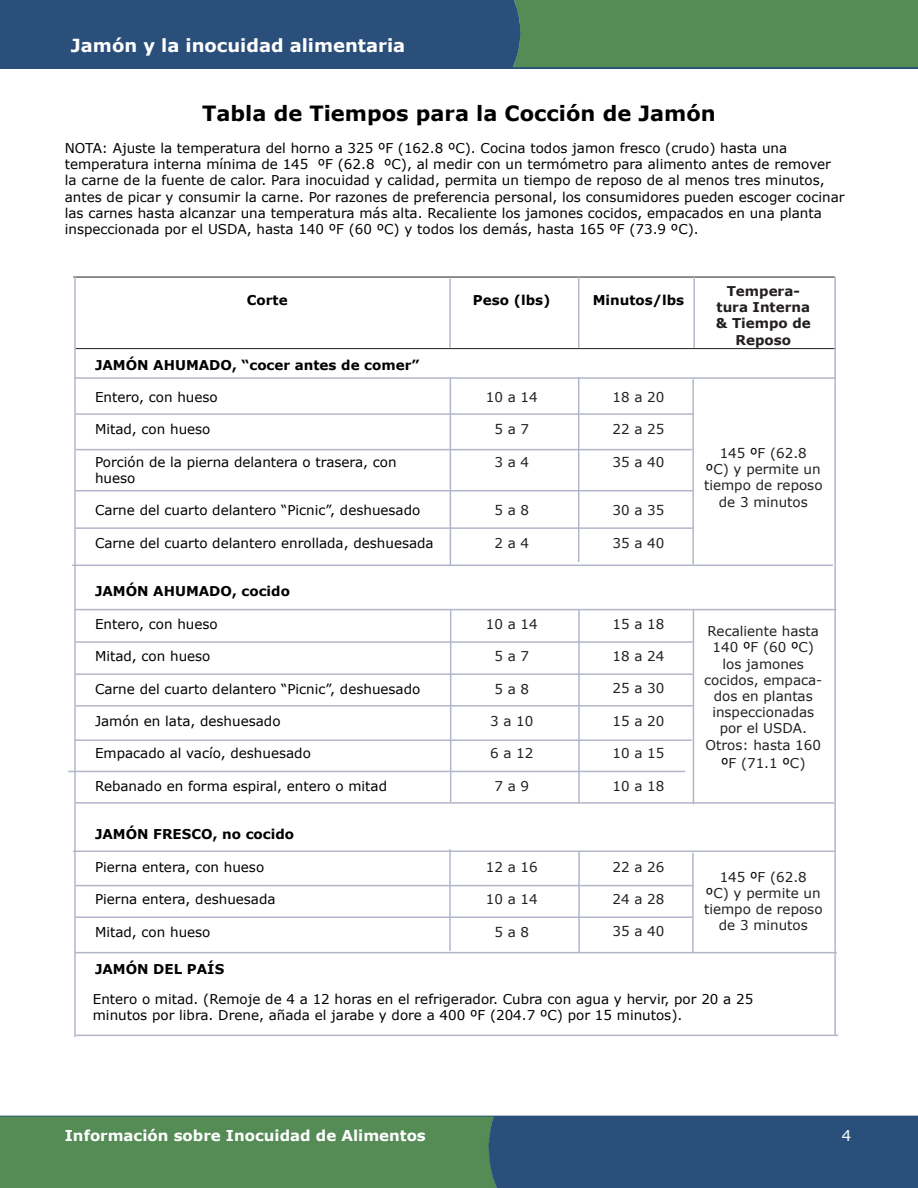
<style>
.page{position:relative;width:918px;height:1188px;background:#fff}
.page>*{position:absolute;margin:0;border:0;box-sizing:border-box;transform-origin:0 0}
.t1{font:700 21px "Verdana";color:#000}
.t2{font:700 18px "Verdana";color:#fff}
.t3{font:700 15px "Verdana";color:#fff}
.t4{font:15px "Verdana";color:#fff}
.t5{font:13.5px/16.2px "Verdana";color:#000}
.t6{font:13.5px/16.2px "Verdana";color:#231f20;text-align:center}
.t7{font:700 13.5px "Verdana";color:#000}
.t8{font:700 13.5px/16.2px "Verdana";color:#231f20;text-align:center}
.s1{color:#000}
</style>
<div class="page">
<div style="left:0;top:0;width:918px;height:69px;background:#2a4f7a"></div>
<div style="left:0;top:1116px;width:918px;height:72px;background:#2a4f7a"></div>
<div style="left:0;top:1117px;width:497px;height:71px;background:#558c55"></div>
<div style="left:513px;top:0;width:405px;height:67px;background:#558c55"></div>
<hr style="left:75px;top:673px;width:618px;height:2px;background:#b2b6c9">
<hr style="left:75px;top:413px;width:619px;height:2px;background:#b2b6c9">
<hr style="left:74px;top:377px;width:761px;height:2px;background:#b2b6c9">
<hr style="left:76px;top:449px;width:616px;height:1px;background:#b2b6c9">
<hr style="left:75px;top:348px;width:761px;height:1px;background:#231f20">
<hr style="left:75px;top:490px;width:619px;height:1px;background:#b2b6c9">
<hr style="left:450px;top:378px;width:1px;height:188px;background:#b2b6c9">
<hr style="left:73px;top:277px;width:762px;height:1px;background:#231f20">
<hr style="left:75px;top:916px;width:618px;height:2px;background:#b2b6c9">
<hr style="left:75px;top:527px;width:619px;height:2px;background:#b2b6c9">
<hr style="left:75px;top:641px;width:618px;height:2px;background:#b2b6c9">
<hr style="left:75px;top:609px;width:761px;height:1px;background:#b2b6c9">
<hr style="left:76px;top:1035px;width:762px;height:1px;background:#b2b6c9">
<hr style="left:75px;top:705px;width:618px;height:2px;background:#b2b6c9">
<hr style="left:75px;top:740px;width:617px;height:1px;background:#b2b6c9">
<hr style="left:75px;top:802px;width:759px;height:2px;background:#b2b6c9">
<hr style="left:72px;top:565px;width:761px;height:1px;background:#b2b6c9">
<hr style="left:75px;top:952px;width:762px;height:1px;background:#b2b6c9">
<hr style="left:73px;top:850px;width:762px;height:2px;background:#b2b6c9">
<hr style="left:74px;top:277px;width:2px;height:760px;background:#b2b6c9">
<hr style="left:834px;top:277px;width:2px;height:759px;background:#b2b6c9">
<hr style="left:450px;top:610px;width:1px;height:192px;background:#b2b6c9">
<hr style="left:75px;top:885px;width:619px;height:1px;background:#b2b6c9">
<hr style="left:449px;top:279px;width:2px;height:69px;background:#b2b6c9">
<hr style="left:578px;top:277px;width:1px;height:71px;background:#b2b6c9">
<hr style="left:578px;top:377px;width:1px;height:185px;background:#b2b6c9">
<hr style="left:449px;top:849px;width:2px;height:102px;background:#b2b6c9">
<hr style="left:578px;top:852px;width:2px;height:100px;background:#b2b6c9">
<hr style="left:578px;top:610px;width:2px;height:193px;background:#b2b6c9">
<hr style="left:68px;top:771px;width:617px;height:1px;background:#b2b6c9">
<hr style="left:693px;top:277px;width:2px;height:71px;background:#b2b6c9">
<hr style="left:692px;top:379px;width:2px;height:186px;background:#b2b6c9">
<hr style="left:693px;top:610px;width:1px;height:194px;background:#b2b6c9">
<hr style="left:692px;top:853px;width:2px;height:99px;background:#b2b6c9">
<p class="t2" style="left:71px;top:34px;width:336px">Jamón y la inocuidad alimentaria</p>
<p class="t1" style="left:202px;top:100px;width:515px">Tabla de Tiempos para la Cocción de Jamón</p>
<p class="t5" style="left:65px;top:140px;width:781px">NOTA: Ajuste la temperatura del horno a 325 ºF (162.8 ºC). Cocina todos jamon fresco (crudo) hasta una temperatura interna mínima de 145 ºF (62.8 ºC), al medir con un termómetro para alimento antes de remover la carne de la fuente de calor. Para inocuidad y calidad, permita un tiempo de reposo de al menos tres minutos, antes de picar y consumir la carne. Por razones de preferencia personal, los consumidores pueden escoger cocinar las carnes hasta alcanzar una temperatura más alta. Recaliente los jamones cocidos, empacados en una planta inspeccionada por el USDA, hasta 140 ºF (60 ºC) y todos los demás, hasta 165 ºF (73.9 ºC).</p>
<p class="t7" style="left:247px;top:291px;width:42px">Corte</p>
<p class="t7" style="left:95px;top:356px;width:326px">JAMÓN AHUMADO, “cocer antes de comer”</p>
<p class="t5" style="left:95px;top:389px;width:124px">Entero, con hueso</p>
<p class="t5" style="left:95px;top:421px;width:117px">Mitad, con hueso</p>
<p class="t5" style="left:95px;top:453px;width:303px">Porción de la pierna delantera o trasera, con hueso</p>
<p class="t5" style="left:95px;top:502px;width:327px">Carne del cuarto delantero “Picnic”, deshuesado</p>
<p class="t5" style="left:95px;top:534px;width:340px">Carne del cuarto delantero enrollada, deshuesada</p>
<p class="t7" style="left:95px;top:583px;width:196px">JAMÓN AHUMADO, cocido</p>
<p class="t5" style="left:95px;top:615px;width:124px">Entero, con hueso</p>
<p class="t5" style="left:95px;top:648px;width:117px">Mitad, con hueso</p>
<p class="t5" style="left:95px;top:680px;width:327px">Carne del cuarto delantero “Picnic”, deshuesado</p>
<p class="t5" style="left:95px;top:713px;width:187px">Jamón en lata, deshuesado</p>
<p class="t5" style="left:95px;top:745px;width:217px">Empacado al vacío, deshuesado</p>
<p class="t5" style="left:95px;top:777px;width:294px">Rebanado en forma espiral, entero o mitad</p>
<p class="t7" style="left:95px;top:826px;width:201px">JAMÓN FRESCO, no cocido</p>
<p class="t5" style="left:95px;top:858px;width:171px">Pierna entera, con hueso</p>
<p class="t5" style="left:95px;top:891px;width:182px">Pierna entera, deshuesada</p>
<p class="t5" style="left:95px;top:923px;width:117px">Mitad, con hueso</p>
<p class="t7" style="left:95px;top:961px;width:131px">JAMÓN DEL PAÍS</p>
<p class="t7" style="left:473px;top:291px;width:79px">Peso (lbs)</p>
<p class="t6" style="left:486px;top:389px;width:53px">10 a 14</p>
<p class="t6" style="left:494px;top:421px;width:36px">5 a 7</p>
<p class="t6" style="left:494px;top:453px;width:36px">3 a 4</p>
<p class="t6" style="left:494px;top:502px;width:36px">5 a 8</p>
<p class="t6" style="left:494px;top:534px;width:36px">2 a 4</p>
<p class="t6" style="left:486px;top:615px;width:53px">10 a 14</p>
<p class="t6" style="left:494px;top:648px;width:36px">5 a 7</p>
<p class="t6" style="left:494px;top:680px;width:36px">5 a 8</p>
<p class="t6" style="left:490px;top:713px;width:45px">3 a 10</p>
<p class="t6" style="left:490px;top:745px;width:45px">6 a 12</p>
<p class="t6" style="left:494px;top:777px;width:36px">7 a 9</p>
<p class="t6" style="left:486px;top:858px;width:53px">12 a 16</p>
<p class="t6" style="left:486px;top:891px;width:53px">10 a 14</p>
<p class="t6" style="left:494px;top:923px;width:36px">5 a 8</p>
<p class="t7" style="left:593px;top:291px;width:93px">Minutos/lbs</p>
<p class="t6" style="left:612px;top:388px;width:53px">18 a 20</p>
<p class="t6" style="left:612px;top:421px;width:53px">22 a 25</p>
<p class="t6" style="left:612px;top:453px;width:53px">35 a 40</p>
<p class="t6" style="left:612px;top:502px;width:53px">30 a 35</p>
<p class="t6" style="left:612px;top:534px;width:53px">35 a 40</p>
<p class="t8" style="left:716px;top:283px;width:97px">Tempera&shy;tura Interna &amp; Tiempo de<br>Reposo</p>
<p class="t6" style="left:704px;top:445px;width:120px">145 <span class="s1">º</span>F (62.8<br><span class="s1">º</span>C) y permite un tiempo de reposo de 3 minutos</p>
<p class="t6" style="left:612px;top:615px;width:53px">15 a 18</p>
<p class="t6" style="left:612px;top:647px;width:53px">18 a 24</p>
<p class="t6" style="left:612px;top:680px;width:53px">25 a 30</p>
<p class="t6" style="left:612px;top:712px;width:53px">15 a 20</p>
<p class="t6" style="left:612px;top:745px;width:53px">10 a 15</p>
<p class="t6" style="left:612px;top:777px;width:53px">10 a 18</p>
<p class="t6" style="left:704px;top:623px;width:120px">Recaliente hasta<br>140 <span class="s1">º</span>F (60 <span class="s1">º</span>C) los jamones cocidos, empaca&shy;dos en plantas inspeccionadas por el USDA.<br>Otros: hasta 160</p>
<p class="t6" style="left:721px;top:755px;width:86px"><span class="s1">º</span>F (71.1 <span class="s1">º</span>C)</p>
<p class="t6" style="left:612px;top:858px;width:53px">22 a 26</p>
<p class="t6" style="left:612px;top:890px;width:53px">24 a 28</p>
<p class="t6" style="left:612px;top:923px;width:53px">35 a 40</p>
<p class="t6" style="left:704px;top:868px;width:120px">145 <span class="s1">º</span>F (62.8<br><span class="s1">º</span>C) y permite un tiempo de reposo de 3 minutos</p>
<p class="t5" style="left:93px;top:990px;width:662px">Entero o mitad. (Remoje de 4 a 12 horas en el refrigerador. Cubra con agua y hervir, por 20 a 25 minutos por libra. Drene, añada el jarabe y dore a 400 ºF (204.7 ºC) por 15 minutos).</p>
<p class="t3" style="left:65px;top:1126px;width:363px">Información sobre Inocuidad de Alimentos</p>
<p class="t4" style="left:842px;top:1126px;width:11px">4</p>
</div>
